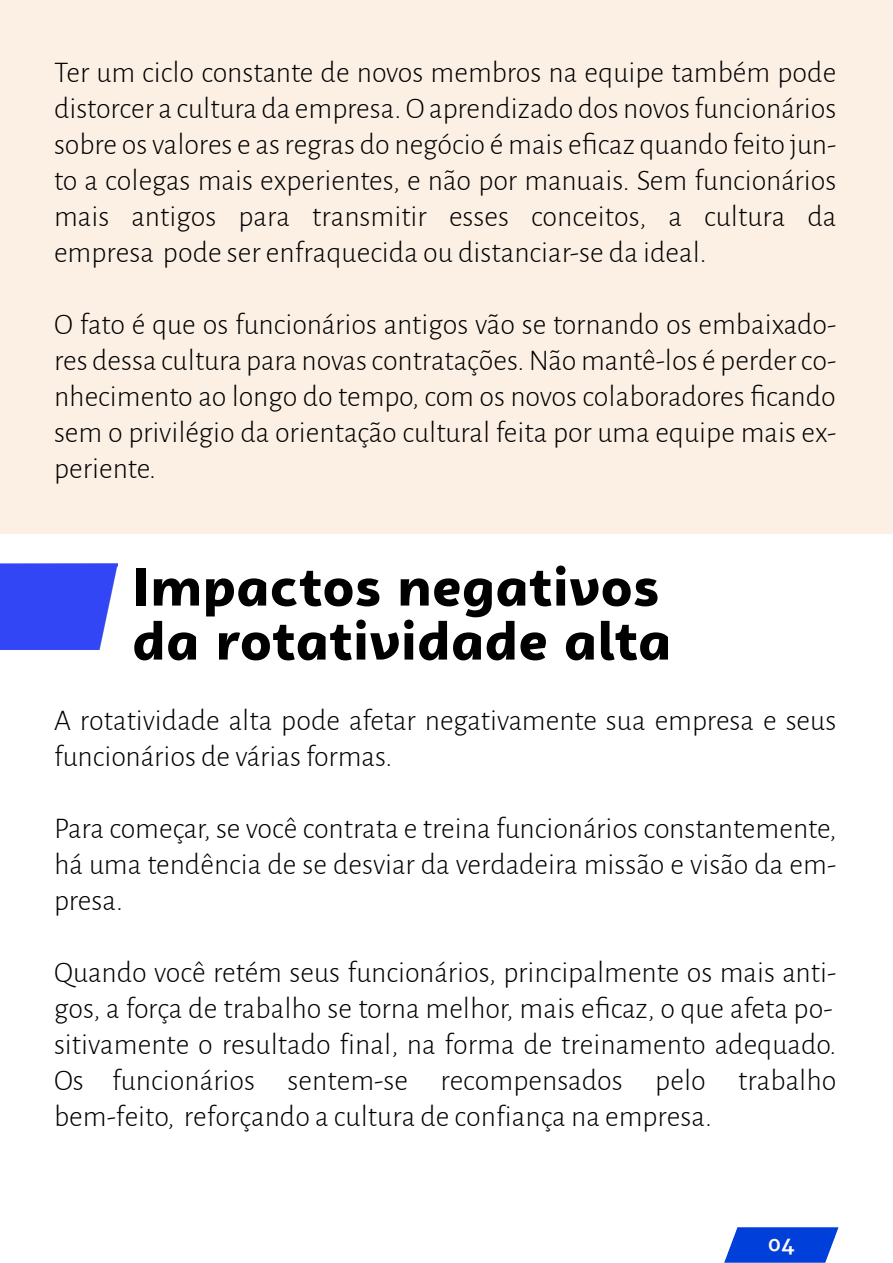
<style>
.page{position:relative;width:893px;height:1263px;background:#fff}
.page>*{position:absolute;margin:0;border:0;box-sizing:border-box;transform-origin:0 0}
.t1{font:900 53.4px/54px "Campuni";letter-spacing:.02em;color:#000}
.t2{font:300 30px/36px "Alegreya Sans";color:#000;text-align:justify}
.t3{font:500 22.5px "Campuni";color:#fffaf7}
</style>
<div class="page">
<img style="left:725px;top:1228px;width:114px;height:35px">
<img style="left:0;top:563px;width:118px;height:87px">
<p class="t2" style="left:54px;top:53px;width:784px">Ter um ciclo constante de novos membros na equipe também pode distorcer a cultura da empresa. O aprendizado dos novos funcionários sobre os valores e as regras do negócio é mais eficaz quando feito jun&shy;to a colegas mais experientes, e não por manuais. Sem funcionários mais antigos para transmitir esses conceitos, a cultura da empresa pode ser enfraquecida ou distanciar-se da ideal.</p>
<p class="t2" style="left:54px;top:305px;width:784px">O fato é que os funcionários antigos vão se tornando os embaixado&shy;res dessa cultura para novas contratações. Não mantê-los é perder co&shy;nhecimento ao longo do tempo, com os novos colaboradores ficando sem o privilégio da orientação cultural feita por uma equipe mais ex&shy;periente.</p>
<h1 class="t1" style="left:133px;top:560px;width:540px">Impactos negativos da rotatividade alta</h1>
<p class="t2" style="left:54px;top:701px;width:784px">A rotatividade alta pode afetar negativamente sua empresa e seus funcionários de várias formas.</p>
<p class="t2" style="left:54px;top:809px;width:784px">Para começar, se você contrata e treina funcionários constantemente, há uma tendência de se desviar da verdadeira missão e visão da em&shy;presa.</p>
<p class="t2" style="left:54px;top:953px;width:784px;text-align:left">Quando você retém seus funcionários, principalmente os mais anti&shy;gos, a força de trabalho se torna melhor, mais eficaz, o que afeta po&shy;sitivamente o resultado final, na forma de treinamento adequado.<br>Os funcionários sentem-se recompensados pelo trabalho bem-feito, reforçando a cultura de confiança na empresa.</p>
<p class="t3" style="left:768px;top:1229px;width:28px">04</p>
</div>
